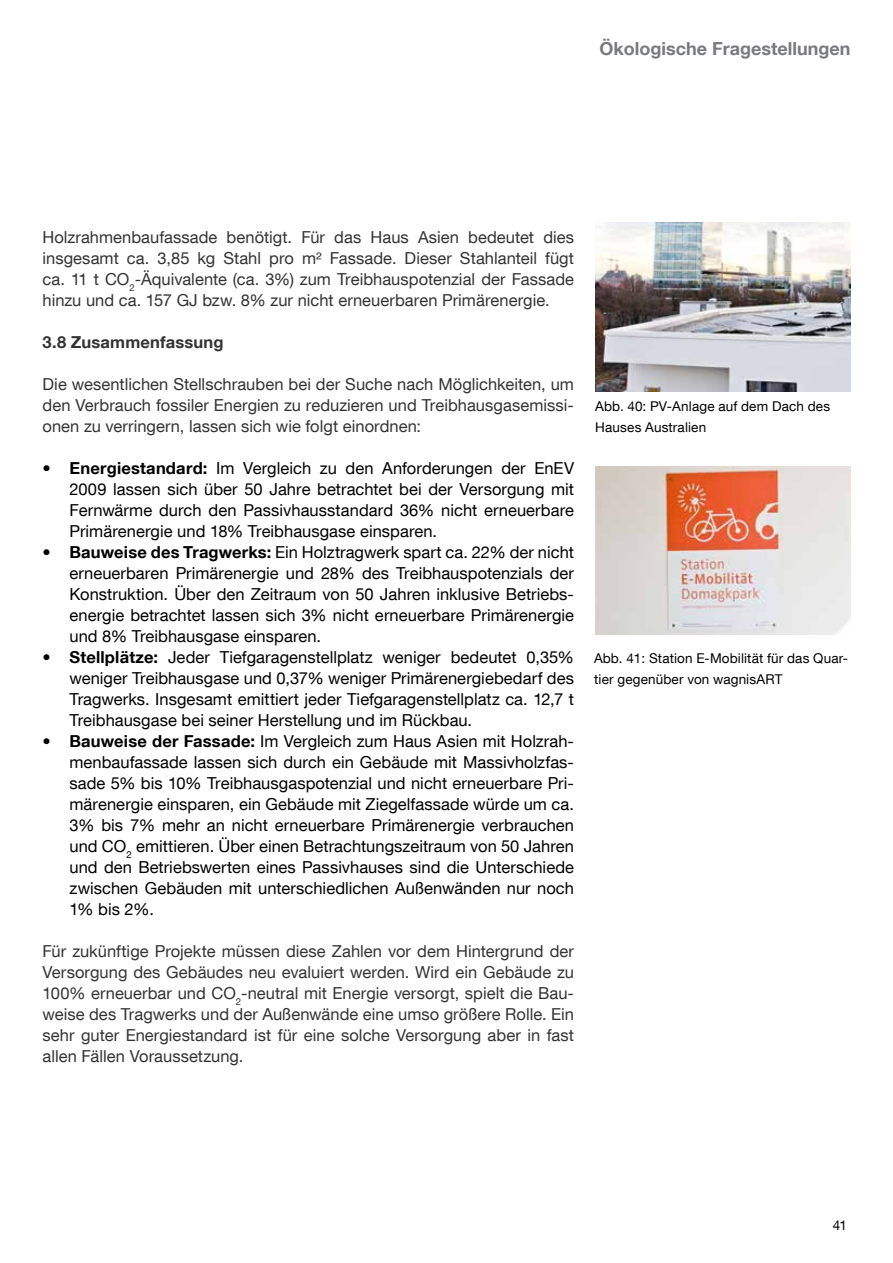
<style>
.page{position:relative;width:893px;height:1263px;background:#fff}
.page>*{position:absolute;margin:0;border:0;box-sizing:border-box;transform-origin:0 0}
.t1{font:700 18px "TUM Neue Helvetica";color:#797a7d}
.t2{font:16.5px/21px "TUM Neue Helvetica";letter-spacing:.005em;color:#000;text-align:justify}
.t3{font:16.5px/21px "TUM Neue Helvetica";letter-spacing:.005em;color:#333334;text-align:justify}
.t4{font:700 16.5px "TUM Neue Helvetica";letter-spacing:.01em;color:#333334}
.t5{font:13.5px/21px "TUM Neue Helvetica";letter-spacing:.01em;color:#000}
.s1{font-weight:700}
</style>
<div class="page">
<img style="left:595px;top:222px;width:255px;height:169px">
<img style="left:595px;top:467px;width:255px;height:167px">
<p class="t1" style="left:599px;top:38px;width:252px">Ökologische Fragestellungen</p>
<p class="t3" style="left:43px;top:226px;width:533px">Holzrahmenbaufassade benötigt. Für das Haus Asien bedeutet dies insgesamt ca. 3,85 kg Stahl pro m² Fassade. Dieser Stahlanteil fügt ca. 11 t CO<sub>2</sub>-Äquivalente (ca. 3%) zum Treibhauspotenzial der Fassade hinzu und ca. 157 GJ bzw. 8% zur nicht erneuerbaren Primärenergie.</p>
<p class="t4" style="left:43px;top:332px;width:183px">3.8 Zusammenfassung</p>
<p class="t3" style="left:43px;top:373px;width:533px">Die wesentlichen Stellschrauben bei der Suche nach Möglichkeiten, um den Verbrauch fossiler Energien zu reduzieren und Treibhausgasemissi&shy;onen zu verringern, lassen sich wie folgt einordnen:</p>
<p class="t2" style="left:70px;top:457px;width:506px;text-indent:-27px">• <span class="s1">Energiestandard:</span> Im Vergleich zu den Anforderungen der EnEV 2009 lassen sich über 50 Jahre betrachtet bei der Versorgung mit Fernwärme durch den Passivhausstandard 36% nicht erneuerbare Primärenergie und 18% Treibhausgase einsparen.</p>
<p class="t2" style="left:70px;top:541px;width:506px;text-indent:-27px">• <span class="s1">Bauweise des Tragwerks:</span> Ein Holztragwerk spart ca. 22% der nicht erneuerbaren Primärenergie und 28% des Treibhauspotenzials der Konstruktion. Über den Zeitraum von 50 Jahren inklusive Betriebs&shy;energie betrachtet lassen sich 3% nicht erneuerbare Primärenergie und 8% Treibhausgase einsparen.</p>
<p class="t2" style="left:70px;top:646px;width:506px;text-indent:-27px">• <span class="s1">Stellplätze:</span> Jeder Tiefgaragenstellplatz weniger bedeutet 0,35% weniger Treibhausgase und 0,37% weniger Primärenergiebedarf des Tragwerks. Insgesamt emittiert jeder Tiefgaragenstellplatz ca. 12,7 t Treibhausgase bei seiner Herstellung und im Rückbau.</p>
<p class="t2" style="left:70px;top:730px;width:506px;text-indent:-27px">• <span class="s1">Bauweise der Fassade:</span> Im Vergleich zum Haus Asien mit Holzrah&shy;menbaufassade lassen sich durch ein Gebäude mit Massivholzfas&shy;sade 5% bis 10% Treibhausgaspotenzial und nicht erneuerbare Pri&shy;märenergie einsparen, ein Gebäude mit Ziegelfassade würde um ca.<br>3% bis 7% mehr an nicht erneuerbare Primärenergie verbrauchen und CO<sub>2</sub> emittieren. Über einen Betrachtungszeitraum von 50 Jahren und den Betriebswerten eines Passivhauses sind die Unterschiede zwischen Gebäuden mit unterschiedlichen Außenwänden nur noch 1% bis 2%.</p>
<p class="t3" style="left:43px;top:940px;width:533px">Für zukünftige Projekte müssen diese Zahlen vor dem Hintergrund der Versorgung des Gebäudes neu evaluiert werden. Wird ein Gebäude zu 100% erneuerbar und CO<sub>2</sub>-neutral mit Energie versorgt, spielt die Bau&shy;weise des Tragwerks und der Außenwände eine umso größere Rolle. Ein sehr guter Energiestandard ist für eine solche Versorgung aber in fast allen Fällen Voraussetzung.</p>
<p class="t5" style="left:595px;top:395px;width:236px">Abb. 40: PV-Anlage auf dem Dach des<br>Hauses Australien</p>
<p class="t5" style="left:594px;top:647px;width:255px">Abb. 41: Station E-Mobilität für das Quar&shy;tier gegenüber von wagnisART</p>
<p class="t5" style="left:833px;top:1214px;width:16px">41</p>
</div>
